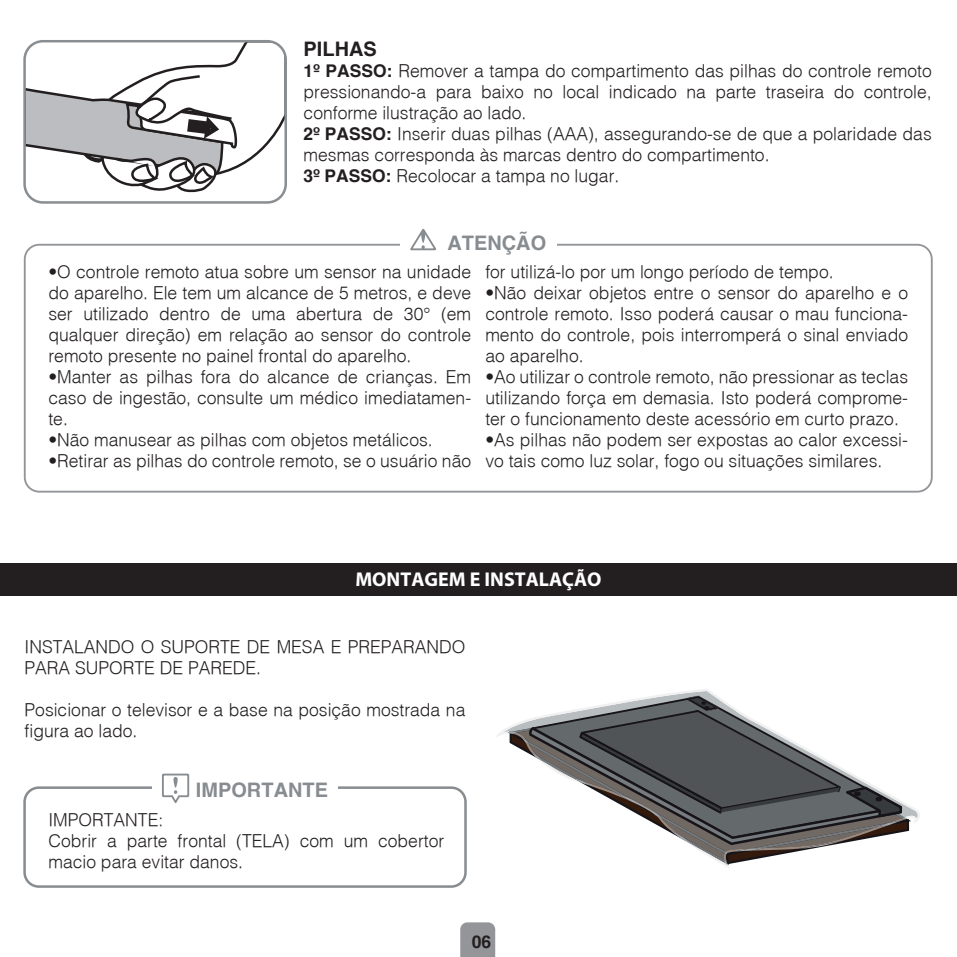
<style>
.page{position:relative;width:957px;height:957px;background:#fff}
.page>*{position:absolute;margin:0;border:0;box-sizing:border-box;transform-origin:0 0}
.t1{font:700 20px "Myriad Pro";color:#fff}
.t2{font:700 20px "Helvetica";color:#878c90}
.t3{font:700 20px "Helvetica";color:#231f20}
.t4{font:300 17.5px/21px "Helvetica";color:#231f20}
.t5{font:700 17.5px "Helvetica";color:#231f20}
.s1{font-weight:700}
</style>
<div class="page">
<svg style="left:460px;top:922px;width:35px;height:35px"></svg>
<div style="left:0;top:563px;width:957px;height:33px;background:#231f20"></div>
<div style="left:23px;top:786px;width:444px;height:102px;border:2px solid #878c90;border-radius:14px"></div>
<div style="left:152px;top:773px;width:185px;height:32px;background:#fff"></div>
<svg style="left:162px;top:773px;width:27px;height:30px"></svg>
<svg style="left:26px;top:43px;width:258px;height:151px"></svg>
<div style="left:23px;top:40px;width:264px;height:164px;border:2px solid #898e92;border-radius:18px"></div>
<div style="left:24px;top:244px;width:908px;height:248px;border:2px solid #939598;border-radius:14px"></div>
<div style="left:400px;top:233px;width:156px;height:23px;background:#fff"></div>
<svg style="left:410px;top:229px;width:26px;height:21px"></svg>
<svg style="left:496px;top:689px;width:424px;height:179px"></svg>
<svg style="left:531px;top:696px;width:370px;height:14px"></svg>
<img style="left:686px;top:709px;width:33px;height:1px">
<img style="left:686px;top:696px;width:33px;height:13px">
<svg style="left:509px;top:710px;width:400px;height:155px"></svg>
<p class="t3" style="left:304px;top:36px;width:75px">PILHAS</p>
<p class="t4" style="left:304px;top:59px;width:629px"><span class="s1">1º PASSO:</span> Remover a tampa do compartimento das pilhas do controle remoto pressionando-a para baixo no local indicado na parte traseira do controle, conforme ilustração ao lado.<br><span class="s1">2º PASSO:</span> Inserir duas pilhas (AAA), assegurando-se de que a polaridade das mesmas corresponda às marcas dentro do compartimento.<br><span class="s1">3º PASSO:</span> Recolocar a tampa no lugar.</p>
<p class="t2" style="left:447px;top:231px;width:100px">ATENÇÃO</p>
<p class="t4" style="left:48px;top:260px;width:424px;text-align:justify">•O controle remoto atua sobre um sensor na unidade do aparelho. Ele tem um alcance de 5 metros, e deve ser utilizado dentro de uma abertura de 30° (em qualquer direção) em relação ao sensor do controle remoto presente no painel frontal do aparelho.</p>
<p class="t4" style="left:48px;top:365px;width:424px;text-align:justify">•Manter as pilhas fora do alcance de crianças. Em caso de ingestão, consulte um médico imediatamen&shy;te.</p>
<p class="t4" style="left:48px;top:428px;width:386px">•Não manusear as pilhas com objetos metálicos.</p>
<p class="t4" style="left:48px;top:449px;width:424px">•Retirar as pilhas do controle remoto, se o usuário não</p>
<p class="t4" style="left:485px;top:260px;width:350px">for utilizá-lo por um longo período de tempo.</p>
<p class="t4" style="left:485px;top:281px;width:424px;text-align:justify">•Não deixar objetos entre o sensor do aparelho e o controle remoto. Isso poderá causar o mau funciona&shy;mento do controle, pois interromperá o sinal enviado ao aparelho.</p>
<p class="t4" style="left:485px;top:365px;width:424px;text-align:justify">•Ao utilizar o controle remoto, não pressionar as teclas utilizando força em demasia. Isto poderá comprome&shy;ter o funcionamento deste acessório em curto prazo.</p>
<p class="t4" style="left:485px;top:428px;width:424px">•As pilhas não podem ser expostas ao calor excessi&shy;vo tais como luz solar, fogo ou situações similares.</p>
<p class="t1" style="left:355px;top:566px;width:248px">MONTAGEM E INSTALAÇÃO</p>
<p class="t4" style="left:25px;top:635px;width:442px">INSTALANDO O SUPORTE DE MESA E PREPARANDO<br>PARA SUPORTE DE PAREDE.</p>
<p class="t4" style="left:25px;top:698px;width:442px">Posicionar o televisor e a base na posição mostrada na figura ao lado.</p>
<p class="t2" style="left:196px;top:778px;width:134px">IMPORTANTE</p>
<p class="t4" style="left:48px;top:808px;width:397px">IMPORTANTE:<br>Cobrir a parte frontal (TELA) com um cobertor macio para evitar danos.</p>
<p class="t5" style="left:472px;top:931px;width:21px">06</p>
</div>
